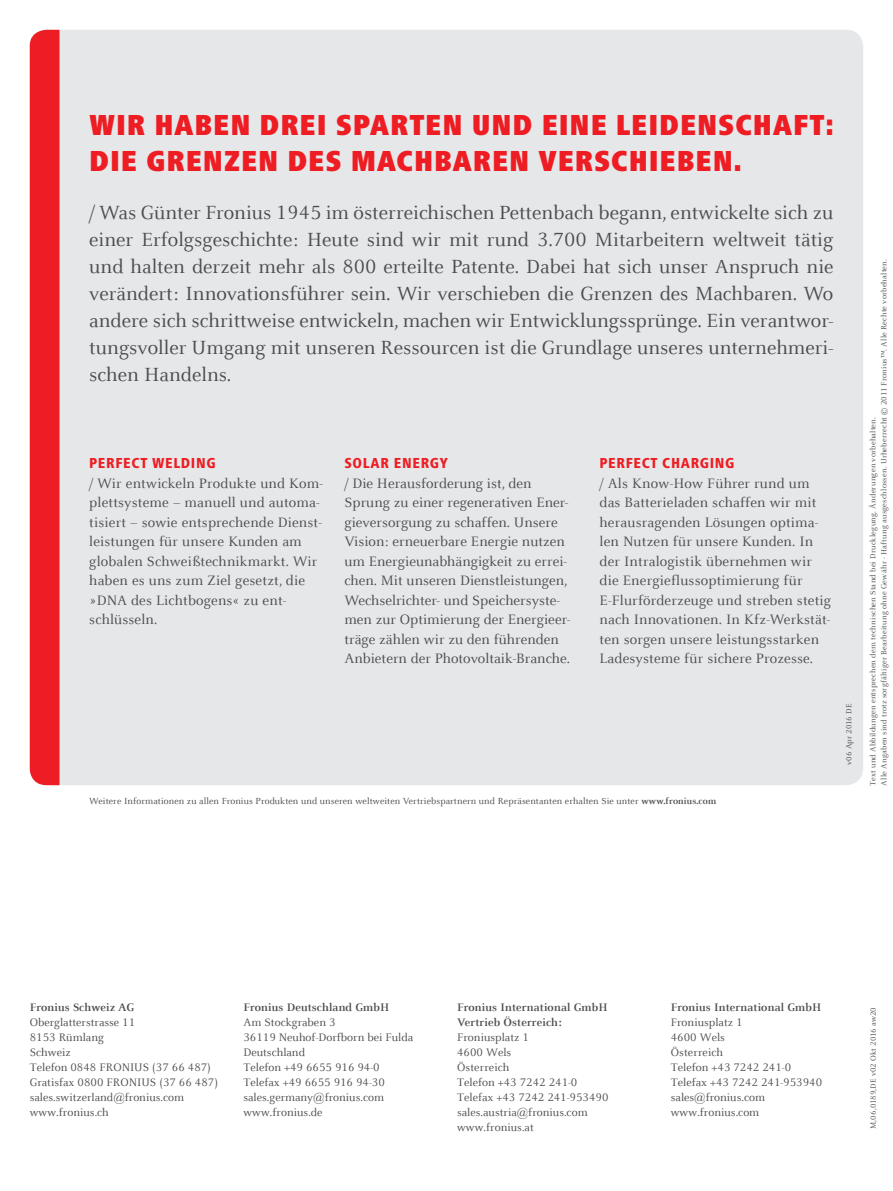
<style>
.page{position:relative;width:893px;height:1191px;background:#fff}
.page>*{position:absolute;margin:0;border:0;box-sizing:border-box;transform-origin:0 0}
.t1{font:900 condensed 30px/36px "Frutiger Next LTW1 G";letter-spacing:.025em;color:#ee1d23}
.t2{font:21px/27px "Celeste Offc Pro";color:#4b4c4d;text-align:justify}
.t3{font:15px/19.5px "Celeste Offc Pro";letter-spacing:.01em;color:#4b4c4d}
.t4{font:800 condensed 15px "Frutiger Next LTW1 G";letter-spacing:.045em;color:#ee1d23}
.t5{font:12px/15px "Celeste Offc Pro";color:#4b4c4d}
.t6{font:700 12px/15px "Celeste Offc Pro";letter-spacing:.01em;color:#4b4c4d}
.t7{font:9.75px "Celeste Offc Pro";letter-spacing:.01em;color:#4b4c4d}
.t8{font:8.25px/11.2px "Celeste Offc Pro";letter-spacing:.02em;color:#4b4c4d}
.s1{font-weight:700}
</style>
<div class="page">
<div style="left:30px;top:30px;width:833px;height:755px;background:#e6e7e9;border-radius:17px"></div>
<div style="left:30px;top:30px;width:30px;height:755px;background:#ee1d23"></div>
<h1 class="t1" style="left:89px;top:107px;width:746px">WIR HABEN DREI SPARTEN UND EINE LEIDENSCHAFT:<br>DIE GRENZEN DES MACHBAREN VERSCHIEBEN.</h1>
<p class="t2" style="left:89px;top:198px;width:746px">/ Was Günter Fronius 1945 im österreichischen Pettenbach begann, entwickelte sich zu einer Erfolgsgeschichte: Heute sind wir mit rund 3.700 Mitarbeitern weltweit tätig und halten derzeit mehr als 800 erteilte Patente. Dabei hat sich unser Anspruch nie verändert: Innovationsführer sein. Wir verschieben die Grenzen des Machbaren. Wo andere sich schrittweise entwickeln, machen wir Entwicklungssprünge. Ein verantwor&shy;tungsvoller Umgang mit unseren Ressourcen ist die Grundlage unseres unternehmeri&shy;schen Handelns.</p>
<p class="t4" style="left:89px;top:454px;width:128px">PERFECT WELDING</p>
<p class="t3" style="left:89px;top:473px;width:235px">/ Wir entwickeln Produkte und Kom&shy;plettsysteme – manuell und automa&shy;tisiert – sowie entsprechende Dienst&shy;leistungen für unsere Kunden am globalen Schweißtechnikmarkt. Wir haben es uns zum Ziel gesetzt, die »DNA des Lichtbogens« zu ent&shy;schlüsseln.</p>
<p class="t4" style="left:344px;top:454px;width:105px">SOLAR ENERGY</p>
<p class="t3" style="left:344px;top:473px;width:227px">/ Die Herausforderung ist, den Sprung zu einer regenerativen Ener&shy;gieversorgung zu schaffen. Unsere Vision: erneuerbare Energie nutzen um Energieunabhängigkeit zu errei&shy;chen. Mit unseren Dienstleistungen, Wechselrichter- und Speichersyste&shy;men zur Optimierung der Energieer&shy;träge zählen wir zu den führenden Anbietern der Photovoltaik-Branche.</p>
<p class="t4" style="left:600px;top:454px;width:136px">PERFECT CHARGING</p>
<p class="t3" style="left:600px;top:473px;width:233px">/ Als Know-How Führer rund um das Batterieladen schaffen wir mit herausragenden Lösungen optima&shy;len Nutzen für unsere Kunden. In der Intralogistik übernehmen wir die Energieflussoptimierung für E-Flurförderzeuge und streben stetig nach Innovationen. In Kfz-Werkstät&shy;ten sorgen unsere leistungsstarken Ladesysteme für sichere Prozesse.</p>
<p class="t7" style="left:89px;top:795px;width:628px">Weitere Informationen zu allen Fronius Produkten und unseren weltweiten Vertriebspartnern und Repräsentanten erhalten Sie unter <span class="s1">www.fronius.com</span></p>
<p class="t8" style="left:843px;top:765px;width:63px;rotate:-90deg">v06 Apr 2016 DE</p>
<p class="t8" style="left:867px;top:785px;width:528px;rotate:-90deg">Text und Abbildungen entsprechen dem technischen Stand bei Drucklegung. Änderungen vorbehalten.<br>Alle Angaben sind trotz sorgfältiger Bearbeitung ohne Gewähr - Haftung ausgeschlossen. Urheberrecht © 2011 Fronius™. Alle Rechte vorbehalten.</p>
<p class="t6" style="left:30px;top:999px;width:106px">Fronius Schweiz AG</p>
<p class="t5" style="left:30px;top:1014px;width:190px">Oberglatterstrasse 11<br>8153 Rümlang<br>Schweiz<br>Telefon 0848 FRONIUS (37 66 487)<br>Gratisfax 0800 FRONIUS (37 66 487) sales.switzerland@fronius.com www.fronius.ch</p>
<p class="t6" style="left:243px;top:999px;width:147px">Fronius Deutschland GmbH</p>
<p class="t5" style="left:243px;top:1014px;width:171px">Am Stockgraben 3<br>36119 Neuhof-Dorfborn bei Fulda<br>Deutschland<br>Telefon +49 6655 916 94-0<br>Telefax +49 6655 916 94-30 sales.germany@fronius.com www.fronius.de</p>
<p class="t6" style="left:457px;top:999px;width:152px">Fronius International GmbH<br>Vertrieb Österreich:</p>
<p class="t5" style="left:457px;top:1029px;width:153px">Froniusplatz 1<br>4600 Wels<br>Österreich<br>Telefon +43 7242 241-0<br>Telefax +43 7242 241-953490 sales.austria@fronius.com www.fronius.at</p>
<p class="t6" style="left:671px;top:999px;width:152px">Fronius International GmbH</p>
<p class="t5" style="left:671px;top:1014px;width:153px">Froniusplatz 1<br>4600 Wels<br>Österreich<br>Telefon +43 7242 241-0<br>Telefax +43 7242 241-953940 sales@fronius.com www.fronius.com</p>
<p class="t8" style="left:867px;top:1129px;width:123px;rotate:-90deg">M,06,0189,DE v02 Okt 2016 aw20</p>
</div>
